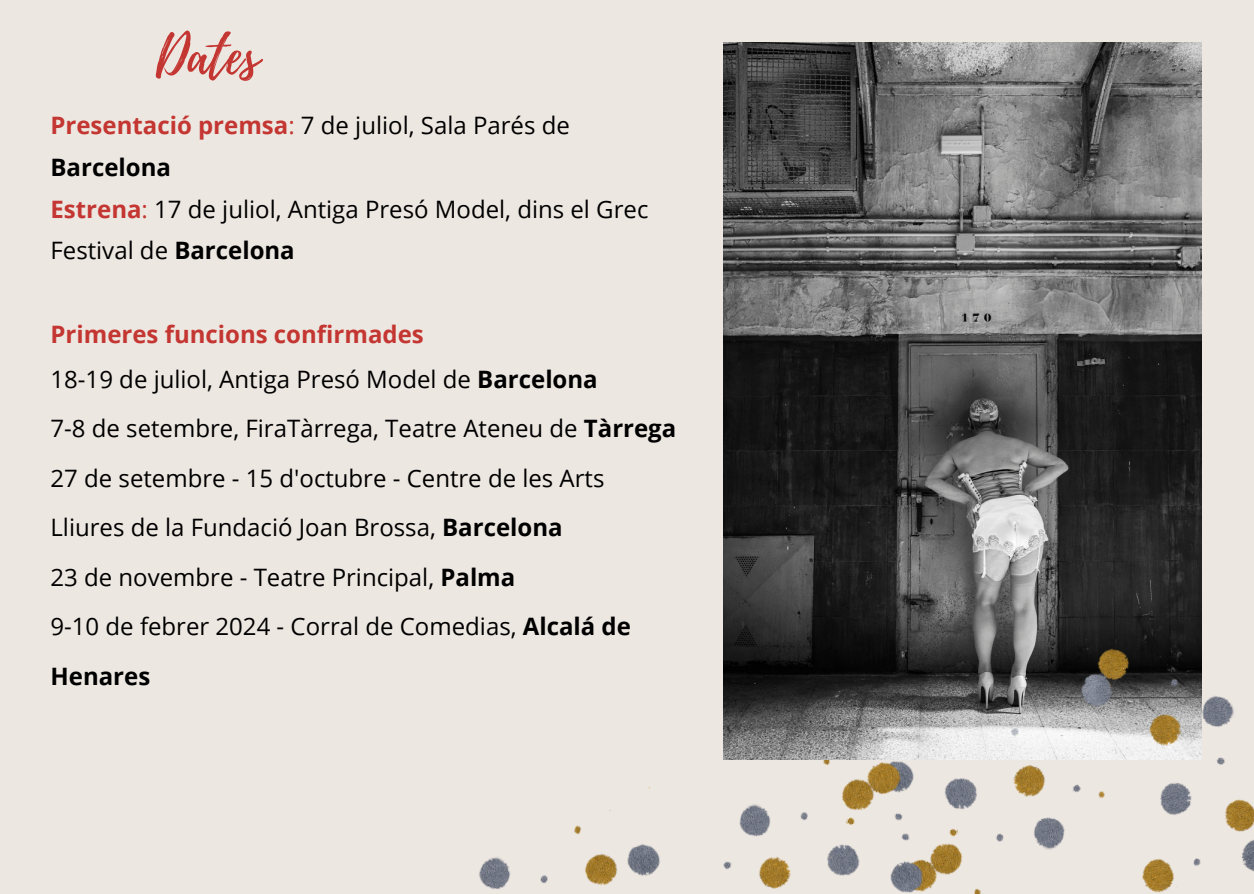
<style>
.page{position:relative;width:1254px;height:894px;background:#fff}
.page>*{position:absolute;margin:0;border:0;box-sizing:border-box;transform-origin:0 0}
.t1{font:52.05px "Playlist Script";color:#c43632}
.t2{font:24px/41.5px "Open Sans";color:#000}
.t3{font:700 24px "Open Sans";color:#c43632}
.s1{font-weight:700;color:#c43632}
.s2{color:#c43632}
.s3{font-weight:700}
</style>
<div class="page">
<div style="left:0;top:0;width:1254px;height:893px;background:#ede7e1"></div>
<img style="left:723px;top:759px;width:73px;height:130px">
<img style="left:796px;top:759px;width:183px;height:134px">
<img style="left:723px;top:42px;width:478px;height:717px">
<img style="left:979px;top:601px;width:275px;height:292px">
<img style="left:479px;top:786px;width:181px;height:104px">
<p class="t1" style="left:156px;top:19px;width:105px">Dates</p>
<p class="t2" style="left:51px;top:104px;width:521px"><span class="s1">Presentació premsa</span><span class="s2">:</span> 7 de juliol, Sala Parés de<br><span class="s3">Barcelona</span></p>
<p class="t2" style="left:51px;top:188px;width:599px"><span class="s1">Estrena</span><span class="s2">:</span> 17 de juliol, Antiga Presó Model, dins el Grec<br>Festival de <span class="s3">Barcelona</span></p>
<p class="t3" style="left:51px;top:317px;width:375px">Primeres funcions confirmades</p>
<p class="t2" style="left:51px;top:357px;width:549px">18-19 de juliol, Antiga Presó Model de <span class="s3">Barcelona</span></p>
<p class="t2" style="left:51px;top:407px;width:627px">7-8 de setembre, FiraTàrrega, Teatre Ateneu de <span class="s3">Tàrrega</span></p>
<p class="t2" style="left:51px;top:452px;width:555px;line-height:49.5px">27 de setembre - 15 d'octubre - Centre de les Arts<br>Lliures de la Fundació Joan Brossa, <span class="s3">Barcelona</span></p>
<p class="t2" style="left:51px;top:555px;width:466px">23 de novembre - Teatre Principal, <span class="s3">Palma</span></p>
<p class="t2" style="left:51px;top:601px;width:582px;line-height:49.5px">9-10 de febrer 2024 - Corral de Comedias, <span class="s3">Alcalá de<br>Henares</span></p>
</div>
